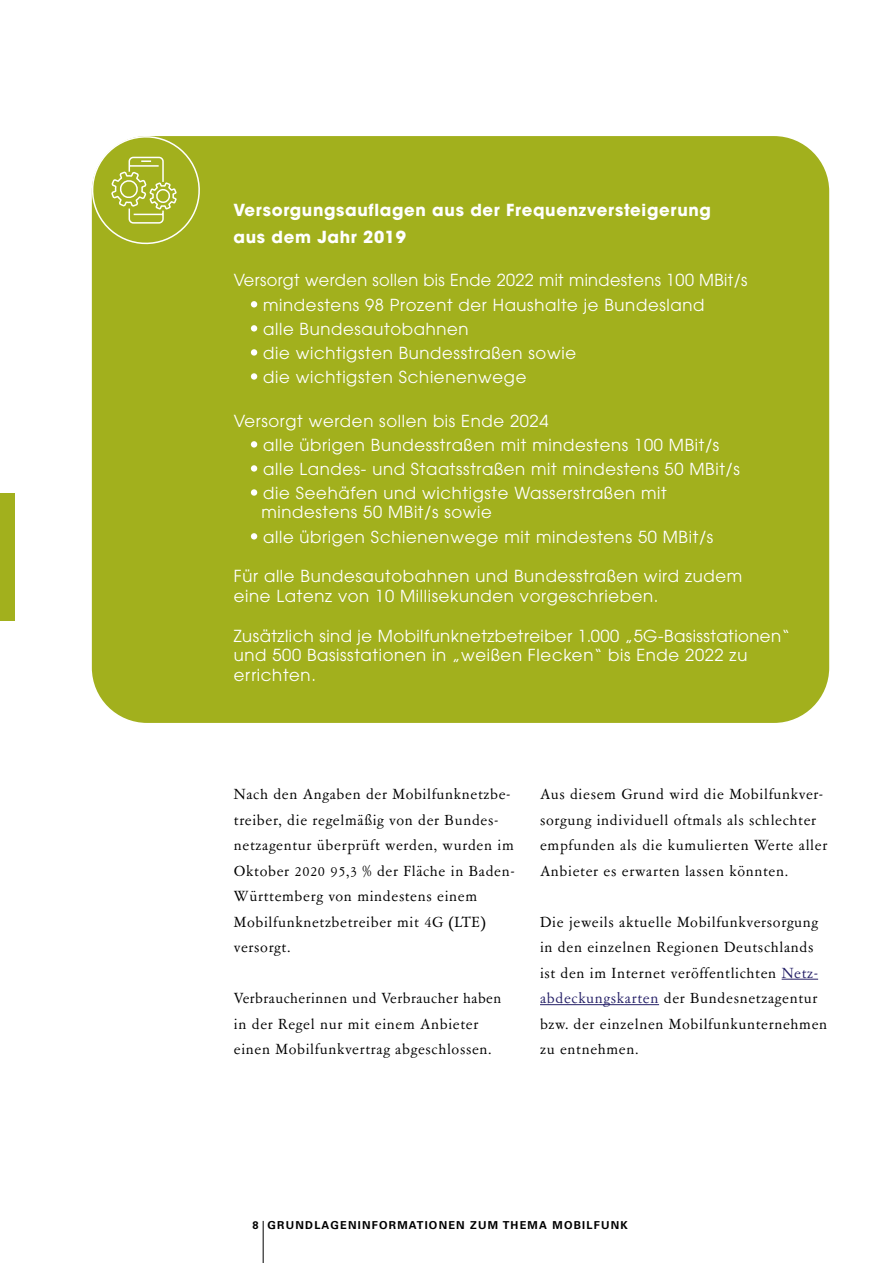
<style>
.page{position:relative;width:893px;height:1263px;background:#fff}
.page>*{position:absolute;margin:0;border:0;box-sizing:border-box;transform-origin:0 0}
.Fliesstext{font:16.5px/25.5px "Garamont Amst SBOP Rom";letter-spacing:.04em;color:#000}
.t1{font:16.5px/19.8px "ITC Avant Garde Pro";letter-spacing:.04em;color:#fff}
.Quotes{font:700 16.5px/27px "ITC Avant Garde Pro";letter-spacing:.04em;color:#fff}
.t2{font:700 10.95px "Univers LT Pro 65";letter-spacing:.11em;color:#000}
.s1{color:#252067}
</style>
<div class="page">
<div style="left:92px;top:136px;width:737px;height:587px;background:#a2b01d;border-radius:55px"></div>
<hr style="left:782px;top:979px;width:36px;height:1px;background:#252067">
<hr style="left:540px;top:1004px;width:119px;height:1px;background:#252067">
<svg style="left:91px;top:136px;width:114px;height:114px"></svg>
<div style="left:0;top:493px;width:15px;height:128px;background:#a2b01d"></div>
<svg style="left:251px;top:301px;width:6px;height:6px"></svg>
<div style="left:251px;top:325px;width:6px;height:7px;background:#fff;border-radius:50%"></div>
<div style="left:251px;top:349px;width:6px;height:7px;background:#fff;border-radius:50%"></div>
<div style="left:251px;top:373px;width:6px;height:7px;background:#fff;border-radius:50%"></div>
<div style="left:251px;top:441px;width:6px;height:7px;background:#fff;border-radius:50%"></div>
<div style="left:251px;top:465px;width:6px;height:7px;background:#fff;border-radius:50%"></div>
<div style="left:251px;top:489px;width:6px;height:7px;background:#fff;border-radius:50%"></div>
<svg style="left:251px;top:533px;width:6px;height:6px"></svg>
<hr style="left:263px;top:1221px;width:1px;height:42px;background:#000">
<p class="Quotes" style="left:234px;top:196px;width:479px">Versorgungsauflagen aus der Frequenzversteigerung aus dem Jahr 2019</p>
<p class="t1" style="left:234px;top:270px;width:515px">Versorgt werden sollen bis Ende 2022 mit mindestens 100 MBit/s</p>
<p class="t1" style="left:263px;top:294px;width:443px">mindestens 98 Prozent der Haushalte je Bundesland</p>
<p class="t1" style="left:263px;top:318px;width:207px">alle Bundesautobahnen</p>
<p class="t1" style="left:263px;top:342px;width:315px">die wichtigsten Bundesstraßen sowie</p>
<p class="t1" style="left:263px;top:366px;width:265px">die wichtigsten Schienenwege</p>
<p class="t1" style="left:234px;top:410px;width:316px">Versorgt werden sollen bis Ende 2024</p>
<p class="t1" style="left:263px;top:434px;width:458px">alle übrigen Bundesstraßen mit mindestens 100 MBit/s</p>
<p class="t1" style="left:263px;top:458px;width:478px">alle Landes- und Staatsstraßen mit mindestens 50 MBit/s</p>
<p class="t1" style="left:261px;top:482px;width:407px">die Seehäfen und wichtigste Wasserstraßen mit mindestens 50 MBit/s sowie</p>
<p class="t1" style="left:263px;top:526px;width:452px">alle übrigen Schienenwege mit mindestens 50 MBit/s</p>
<p class="t1" style="left:234px;top:566px;width:510px">Für alle Bundesautobahnen und Bundesstraßen wird zudem eine Latenz von 10 Millisekunden vorgeschrieben.</p>
<p class="t1" style="left:234px;top:625px;width:558px">Zusätzlich sind je Mobilfunknetzbetreiber 1.000 „5G-Basisstationen“ und 500 Basisstationen in „weißen Flecken“ bis Ende 2022 zu errichten.</p>
<p class="Fliesstext" style="left:234px;top:782px;width:282px">Nach den Angaben der Mobilfunknetzbe&shy;treiber, die regelmäßig von der Bundes&shy;netzagentur überprüft werden, wurden im Oktober 2020 95,3 % der Fläche in Baden-Württemberg von mindestens einem Mobilfunknetzbetreiber mit 4G (LTE) versorgt.</p>
<p class="Fliesstext" style="left:234px;top:986px;width:269px">Verbraucherinnen und Verbraucher haben in der Regel nur mit einem Anbieter einen Mobilfunkvertrag abgeschlossen.</p>
<p class="Fliesstext" style="left:540px;top:782px;width:289px">Aus diesem Grund wird die Mobilfunkver&shy;sorgung individuell oftmals als schlechter empfunden als die kumulierten Werte aller Anbieter es erwarten lassen könnten.</p>
<p class="Fliesstext" style="left:540px;top:910px;width:289px">Die jeweils aktuelle Mobilfunkversorgung in den einzelnen Regionen Deutschlands ist den im Internet veröffentlichten <span class="s1">Netz&shy;abdeckungskarten</span> der Bundesnetzagentur bzw. der einzelnen Mobilfunkunternehmen zu entnehmen.</p>
<p class="t2" style="left:253px;top:1218px;width:377px">8 GRUNDLAGENINFORMATIONEN ZUM THEMA MOBILFUNK</p>
</div>
